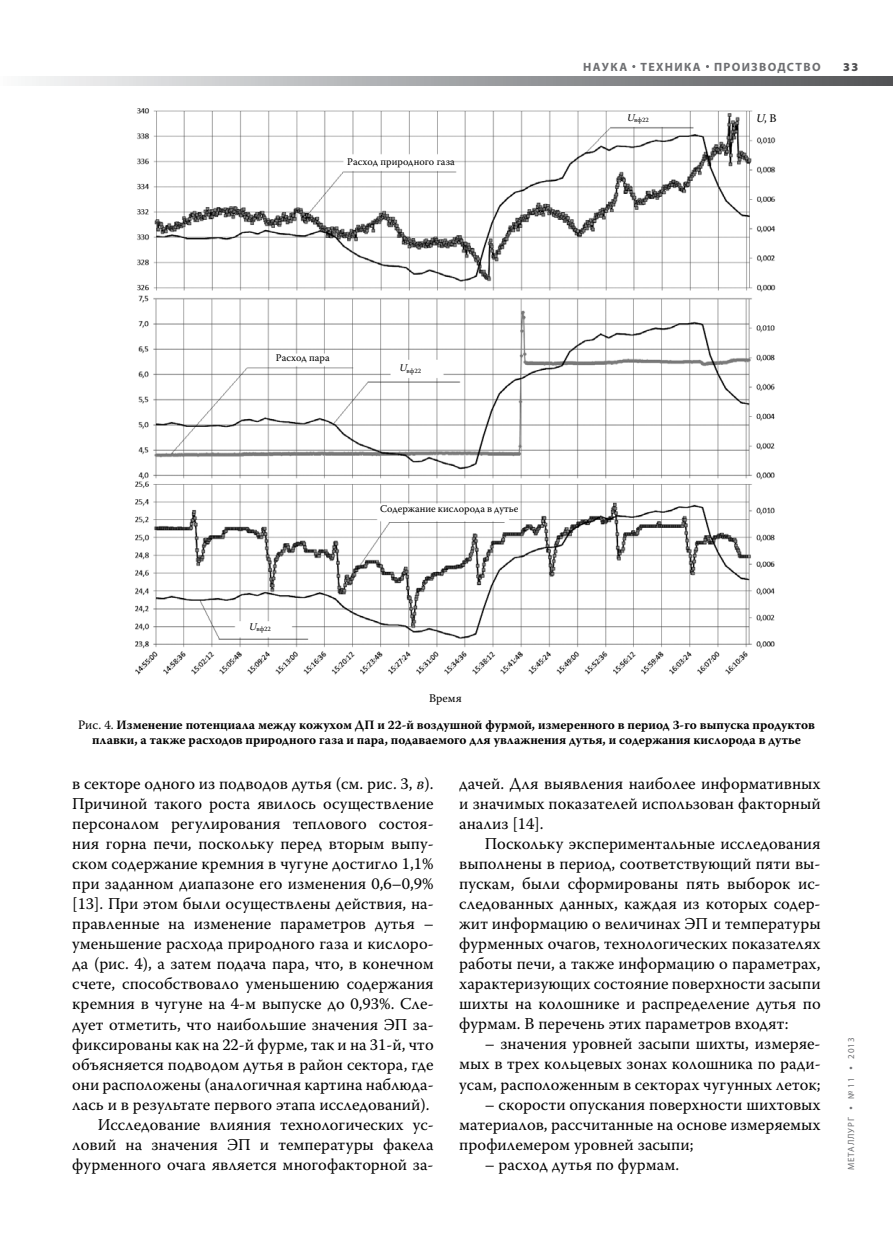
<style>
.page{position:relative;width:893px;height:1234px;background:#fff}
.page>*{position:absolute;margin:0;border:0;box-sizing:border-box;transform-origin:0 0}
.t1{font:16.5px/20.1px "Warnock Pro";color:#000;text-align:justify}
.t2{font:700 12.75px/15.8px "Warnock Pro";color:#000;text-align:center}
.t3{font:700 12px "Myriad Pro";letter-spacing:.11em;color:#6d6e71}
.t4{font:900 12px "Myriad Pro";color:#4d4d4f}
.t5{font:11.7px "Warnock Pro";letter-spacing:.005em;color:#000}
.t6{font:10.2px "Warnock Pro";color:#000}
.t7{font:9px "Myriad Pro";letter-spacing:.1em;color:#6d6e71}
.t8{font:6.6px "Warnock Pro";color:#000}
.s1{font-style:italic}
.s2{font-weight:400}
.s3{font-family:"Franklin Gothic"}
</style>
<div class="page">
<svg style="left:32px;top:77px;width:861px;height:8px;background:#a1a3a5"></svg>
<img style="left:135px;top:108px;width:641px;height:567px">
<p class="t6" style="left:347px;top:155px;width:109px">Расход природного газа</p>
<p class="t3" style="left:583px;top:59px;width:239px">НАУКА ТЕХНИКА ПРОИЗВОДСТВО</p>
<p class="t8" style="left:627px;top:116px;width:23px"><sup>U</sup>вф22</p>
<p class="t5" style="left:756px;top:111px;width:23px"><span class="s1">U</span>, В</p>
<p class="t4" style="left:843px;top:59px;width:16px">33</p>
<p class="t6" style="left:276px;top:351px;width:55px">Расход пара</p>
<p class="t8" style="left:399px;top:367px;width:23px"><sup>U</sup>вф22</p>
<p class="t6" style="left:380px;top:502px;width:140px">Содержание кислорода в дутье</p>
<p class="t8" style="left:249px;top:625px;width:23px"><sup>U</sup>вф22</p>
<p class="t5" style="left:429px;top:691px;width:34px">Время</p>
<p class="t2" style="left:78px;top:716px;width:738px"><span class="s2">Рис. 4.</span> Изменение потенциала между кожухом ДП и 22-й воздушной фурмой, измеренного в период 3-го выпуска продуктов плавки, а также расходов природного газа и пара, подаваемого для увлажнения дутья, и содержания кислорода в дутье</p>
<p class="t1" style="left:72px;top:772px;width:363px;text-align:right">в секторе одного из подводов дутья (см. рис. 3, <span class="s1">в</span>).<br>Причиной такого роста явилось осуществление персоналом регулирования теплового состоя&shy;ния горна печи, поскольку перед вторым выпу&shy;ском содержание кремния в чугуне достигло 1,1% при заданном диапазоне его изменения 0,6–0,9% [13]. При этом были осуществлены действия, на&shy;правленные на изменение параметров дутья – уменьшение расхода природного газа и кислоро&shy;да (рис. 4), а затем подача пара, что, в конечном счете, способствовало уменьшению содержания кремния в чугуне на 4-м выпуске до 0,93%. Сле&shy;дует отметить, что наибольшие значения ЭП за&shy;фиксированы как на 22-й фурме, так и на 31-й, что объясняется подводом дутья в район сектора, где они расположены (аналогичная картина наблюда&shy;лась и в результате первого этапа исследований).<br>Исследование влияния технологических ус&shy;ловий на значения ЭП и температуры факела фурменного очага является многофакторной за-</p>
<p class="t1" style="left:459px;top:772px;width:363px">дачей. Для выявления наиболее информативных и значимых показателей использован факторный анализ [14].</p>
<p class="t1" style="left:459px;top:832px;width:363px;text-indent:26px">Поскольку экспериментальные исследования выполнены в период, соответствующий пяти вы&shy;пускам, были сформированы пять выборок ис&shy;следованных данных, каждая из которых содер&shy;жит информацию о величинах ЭП и температуры фурменных очагов, технологических показателях работы печи, а также информацию о параметрах, характеризующих состояние поверхности засыпи шихты на колошнике и распределение дутья по фурмам. В перечень этих параметров входят:</p>
<p class="t1" style="left:459px;top:1033px;width:363px;text-indent:26px">– значения уровней засыпи шихты, измеряе&shy;мых в трех кольцевых зонах колошника по ради&shy;усам, расположенным в секторах чугунных леток;</p>
<p class="t1" style="left:459px;top:1093px;width:363px;text-indent:26px">– скорости опускания поверхности шихтовых материалов, рассчитанные на основе измеряемых профилемером уровней засыпи;</p>
<p class="t1" style="left:485px;top:1153px;width:196px">– расход дутья по фурмам.</p>
<p class="t7" style="left:845px;top:1169px;width:134px;rotate:-90deg">МЕТАЛЛУРГ <span class="s3">•</span> № 11 <span class="s3">•</span> 2013</p>
</div>
